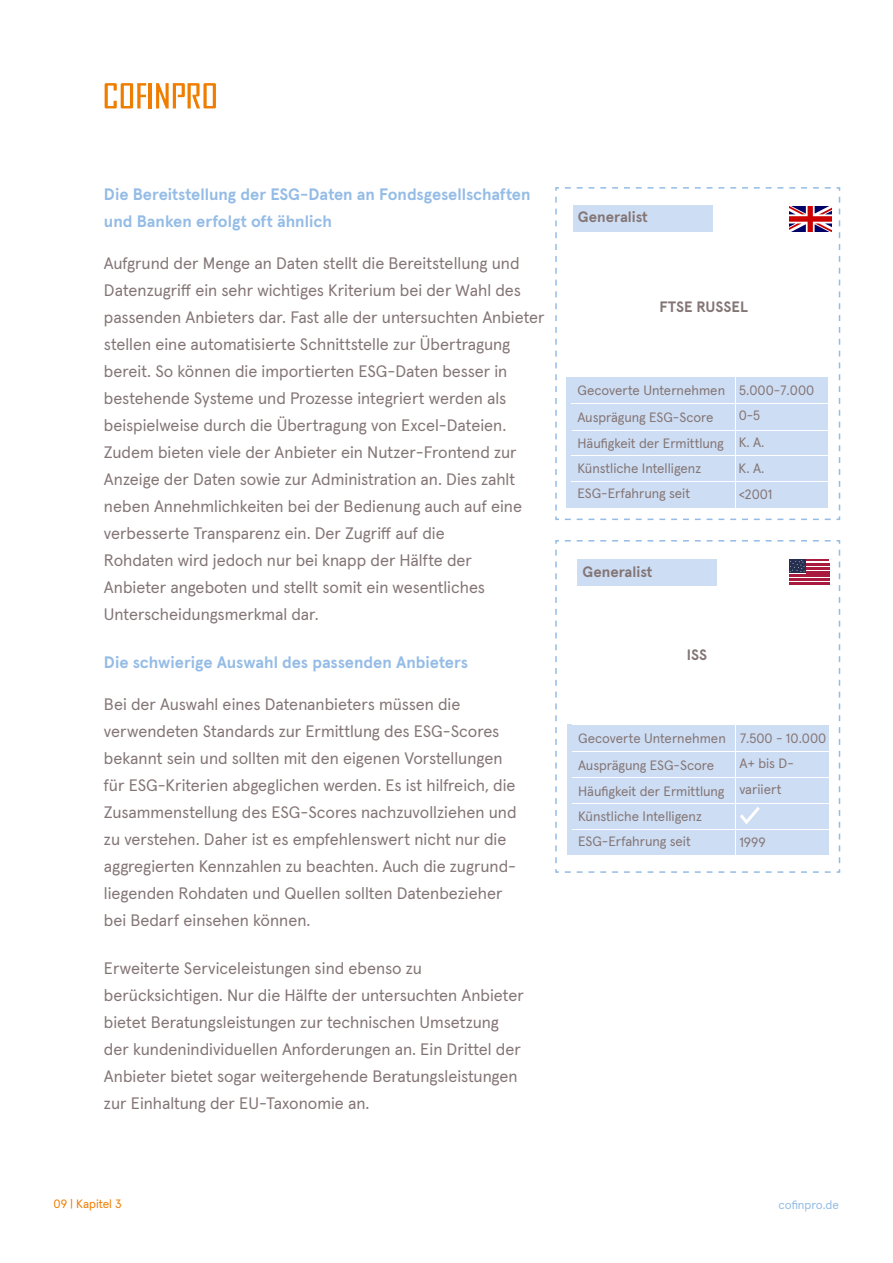
<style>
.page{position:relative;width:893px;height:1263px;background:#fff}
.page>*{position:absolute;margin:0;border:0;box-sizing:border-box;transform-origin:0 0}
.t1{font:16.5px/27px "Apercu Pro";color:#847575}
.t2{font:700 16.5px/27px "Apercu Pro";color:#94bce6}
.t3{font:700 15px "Apercu Pro";color:#847575}
.t4{font:13.5px/25.8px "Apercu Pro";color:#847575}
.t5{font:12px "Apercu Pro";color:#ef7d00}
.t6{font:12px "Apercu Pro";color:#94bce6}
</style>
<div class="page">
<hr style="left:149px;top:83px;width:3px;height:25px;background:#ef7d00">
<svg style="left:156px;top:83px;width:60px;height:25px"></svg>
<svg style="left:105px;top:83px;width:41px;height:25px"></svg>
<svg style="left:555px;top:187px;width:286px;height:333px"></svg>
<div style="left:567px;top:377px;width:261px;height:130px;background:#cdddf3"></div>
<hr style="left:572px;top:376px;width:256px;height:1px;background:#fff">
<hr style="left:572px;top:403px;width:257px;height:1px;background:#fff">
<hr style="left:572px;top:430px;width:257px;height:1px;background:#fff">
<hr style="left:572px;top:455px;width:258px;height:1px;background:#fff">
<hr style="left:572px;top:481px;width:259px;height:1px;background:#fff">
<hr style="left:735px;top:376px;width:1px;height:141px;background:#fff">
<svg style="left:555px;top:540px;width:286px;height:333px"></svg>
<div style="left:568px;top:724px;width:261px;height:131px;background:#cdddf3"></div>
<hr style="left:572px;top:723px;width:257px;height:1px;background:#fff">
<hr style="left:572px;top:751px;width:257px;height:1px;background:#fff">
<hr style="left:572px;top:777px;width:258px;height:1px;background:#fff">
<hr style="left:572px;top:803px;width:259px;height:1px;background:#fff">
<hr style="left:572px;top:829px;width:260px;height:1px;background:#fff">
<hr style="left:736px;top:724px;width:1px;height:140px;background:#fff">
<svg style="left:740px;top:807px;width:20px;height:17px"></svg>
<div style="left:578px;top:559px;width:139px;height:26px;background:#cdddf3"></div>
<hr style="left:805px;top:559px;width:24px;height:2px;background:#a81b3e">
<div style="left:789px;top:559px;width:17px;height:14px;background:#262f50"></div>
<hr style="left:789px;top:583px;width:40px;height:2px;background:#a81b3e">
<hr style="left:789px;top:579px;width:40px;height:2px;background:#a81b3e">
<hr style="left:789px;top:575px;width:40px;height:2px;background:#a81b3e">
<hr style="left:806px;top:571px;width:23px;height:2px;background:#a81b3e">
<hr style="left:806px;top:567px;width:23px;height:2px;background:#a81b3e">
<hr style="left:806px;top:563px;width:23px;height:2px;background:#a81b3e">
<svg style="left:789px;top:560px;width:16px;height:12px"></svg>
<div style="left:573px;top:205px;width:139px;height:27px;background:#cdddf3"></div>
<img style="left:789px;top:206px;width:42px;height:25px">
<p class="t2" style="left:104px;top:182px;width:428px">Die Bereitstellung der ESG-Daten an Fondsgesellschaften und Banken erfolgt oft ähnlich</p>
<p class="t1" style="left:104px;top:251px;width:442px">Aufgrund der Menge an Daten stellt die Bereitstellung und Datenzugriff ein sehr wichtiges Kriterium bei der Wahl des passenden Anbieters dar. Fast alle der untersuchten Anbieter stellen eine automatisierte Schnittstelle zur Übertragung bereit. So können die importierten ESG-Daten besser in bestehende Systeme und Prozesse integriert werden als beispielweise durch die Übertragung von Excel-Dateien.<br>Zudem bieten viele der Anbieter ein Nutzer-Frontend zur Anzeige der Daten sowie zur Administration an. Dies zahlt neben Annehmlichkeiten bei der Bedienung auch auf eine verbesserte Transparenz ein. Der Zugriff auf die<br>Rohdaten wird jedoch nur bei knapp der Hälfte der<br>Anbieter angeboten und stellt somit ein wesentliches Unterscheidungsmerkmal dar.</p>
<p class="t2" style="left:104px;top:650px;width:366px">Die schwierige Auswahl des passenden Anbieters</p>
<p class="t1" style="left:104px;top:692px;width:414px">Bei der Auswahl eines Datenanbieters müssen die verwendeten Standards zur Ermittlung des ESG-Scores bekannt sein und sollten mit den eigenen Vorstellungen für ESG-Kriterien abgeglichen werden. Es ist hilfreich, die Zusammenstellung des ESG-Scores nachzuvollziehen und zu verstehen. Daher ist es empfehlenswert nicht nur die aggregierten Kennzahlen zu beachten. Auch die zugrund&shy;liegenden Rohdaten und Quellen sollten Datenbezieher bei Bedarf einsehen können.</p>
<p class="t1" style="left:104px;top:956px;width:421px">Erweiterte Serviceleistungen sind ebenso zu berücksichtigen. Nur die Hälfte der untersuchten Anbieter bietet Beratungsleistungen zur technischen Umsetzung der kundenindividuellen Anforderungen an. Ein Drittel der Anbieter bietet sogar weitergehende Beratungsleistungen zur Einhaltung der EU-Taxonomie an.</p>
<p class="t3" style="left:578px;top:210px;width:72px">Generalist</p>
<p class="t3" style="left:659px;top:300px;width:90px">FTSE RUSSEL</p>
<p class="t4" style="left:577px;top:378px;width:149px">Gecoverte Unternehmen<br>Ausprägung ESG-Score<br>Häufigkeit der Ermittlung<br>Künstliche Intelligenz<br>ESG-Erfahrung seit</p>
<p class="t4" style="left:739px;top:378px;width:77px">5.000-7.000<br>0-5<br>K. A.</p>
<p class="t4" style="left:738px;top:456px;width:27px">K. A.</p>
<p class="t4" style="left:739px;top:482px;width:35px">&lt;2001</p>
<p class="t3" style="left:582px;top:565px;width:72px">Generalist</p>
<p class="t3" style="left:687px;top:648px;width:22px">ISS</p>
<p class="t4" style="left:578px;top:726px;width:149px">Gecoverte Unternehmen<br>Ausprägung ESG-Score<br>Häufigkeit der Ermittlung<br>Künstliche Intelligenz<br>ESG-Erfahrung seit</p>
<p class="t4" style="left:739px;top:726px;width:88px">7.500 - 10.000<br>A+ bis D&shy;variiert</p>
<p class="t4" style="left:739px;top:830px;width:28px">1999</p>
<p class="t5" style="left:54px;top:1198px;width:70px">09 | Kapitel 3</p>
<p class="t6" style="left:779px;top:1199px;width:62px">cofinpro.de</p>
</div>
